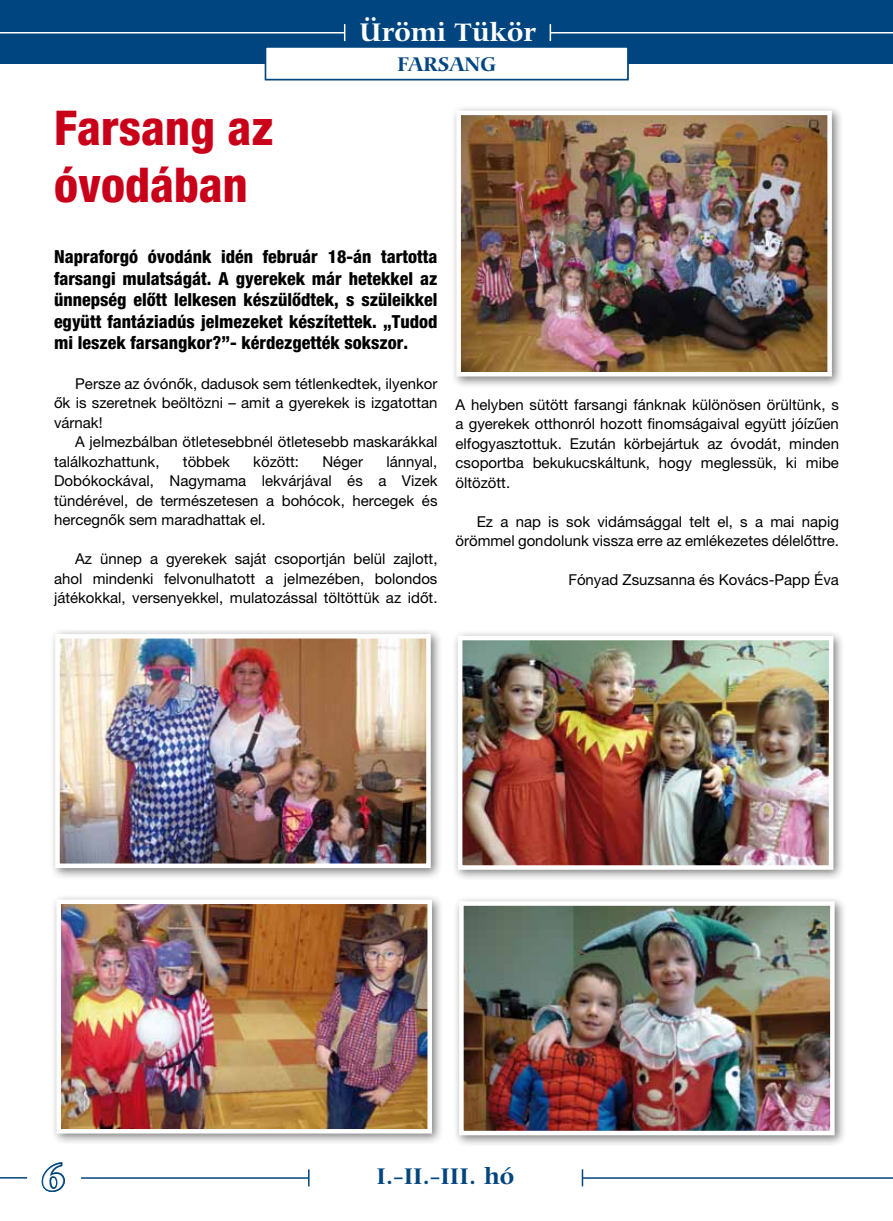
<style>
.page{position:relative;width:893px;height:1221px;background:#fff}
.page>*{position:absolute;margin:0;border:0;box-sizing:border-box;transform-origin:0 0}
.t1{font:800 condensed 48px/57.6px "Helvetica Neue";color:#c90019}
.t2{font:39px "Carmina HU Bold";color:#fff}
.t3{font:27px "Carmina HU Bold";color:#fff}
.t4{font:24px "Carmina HU Bold";color:#00457f}
.t5{font:21px "Carmina HU Bold";color:#00457f}
.t6{font:800 condensed 18px/21.6px "Helvetica Neue";color:#000;text-align:justify}
.t7{font:15px/19.5px "Helvetica Neue";color:#000;text-align:justify}
</style>
<div class="page">
<hr style="left:81px;top:1177px;width:228px;height:1px;background:#00457f">
<svg style="left:308px;top:1169px;width:2px;height:17px"></svg>
<hr style="left:583px;top:1177px;width:310px;height:1px;background:#00457f">
<svg style="left:582px;top:1169px;width:1px;height:17px"></svg>
<hr style="left:0;top:1176px;width:27px;height:2px;background:#00457f">
<div style="left:0;top:0;width:893px;height:64px;background:#00457f"></div>
<div style="left:266px;top:47px;width:362px;height:33px;background:#fff"></div>
<div style="left:265px;top:46px;width:364px;height:34px;border:2px solid #00457f"></div>
<hr style="left:551px;top:32px;width:342px;height:1px;background:#fff">
<hr style="left:0;top:32px;width:344px;height:1px;background:#fff">
<svg style="left:344px;top:24px;width:1px;height:17px"></svg>
<svg style="left:550px;top:24px;width:1px;height:17px"></svg>
<svg style="left:41px;top:1162px;width:24px;height:30px"></svg>
<div style="left:450px;top:104px;width:394px;height:284px;background:#000;opacity:.5"></div>
<img style="left:461px;top:116px;width:366px;height:255px">
<div style="left:456px;top:111px;width:376px;height:265px;border:4px solid #fff"></div>
<div style="left:451px;top:629px;width:394px;height:252px;background:#000;opacity:.5"></div>
<img style="left:463px;top:640px;width:365px;height:224px">
<div style="left:458px;top:635px;width:375px;height:234px;border:4px solid #fff"></div>
<div style="left:453px;top:894px;width:393px;height:252px;background:#000;opacity:.5"></div>
<img style="left:464px;top:906px;width:366px;height:224px">
<div style="left:459px;top:901px;width:376px;height:234px;border:4px solid #fff"></div>
<div style="left:49px;top:627px;width:393px;height:252px;background:#000;opacity:.5"></div>
<img style="left:60px;top:639px;width:366px;height:224px">
<div style="left:55px;top:634px;width:376px;height:234px;border:4px solid #fff"></div>
<div style="left:50px;top:893px;width:394px;height:252px;background:#000;opacity:.5"></div>
<img style="left:62px;top:904px;width:365px;height:224px">
<div style="left:57px;top:899px;width:375px;height:234px;border:4px solid #fff"></div>
<h3 class="t3" style="left:359px;top:16px;width:178px">ÜRÖMI TÜKÖR</h3>
<h1 class="t1" style="left:54px;top:98px;width:221px">Farsang az óvodában</h1>
<h3 class="t5" style="left:397px;top:52px;width:100px">FARSANG</h3>
<h3 class="t5" style="left:425px;top:52px;width:45px">XXX</h3>
<p class="t6" style="left:54px;top:245px;width:385px">Napraforgó óvodánk idén február 18-án tartotta farsangi mulatságát. A gyerekek már hetekkel az ünnepség elôtt lelkesen készülôdtek, s szüleikkel együtt fantáziadús jelmezeket készítettek. „Tudod mi leszek farsangkor?”- kérdezgették sokszor.</p>
<p class="t7" style="left:54px;top:373px;width:385px;text-indent:21px">Persze az óvónôk, dadusok sem tétlenkedtek, ilyenkor ôk is szeretnek beöltözni – amit a gyerekek is izgatottan várnak!</p>
<p class="t7" style="left:54px;top:431px;width:385px;text-indent:21px">A jelmezbálban ötletesebbnél ötletesebb maskarákkal találkozhattunk,</p>
<p class="t7" style="left:54px;top:451px;width:385px;text-indent:332px">lánnyal, Dobókockával, Nagymama lekvárjával és a Vizek tündérével, de természetesen a bohócok, hercegek és hercegnôk sem maradhattak el.</p>
<p class="t7" style="left:54px;top:548px;width:385px;text-indent:21px">Az ünnep a gyerekek saját csoportján belül zajlott, ahol mindenki felvonulhatott a jelmezében, bolondos játékokkal, versenyekkel, mulatozással töltöttük az idôt.</p>
<p class="t7" style="left:183px;top:451px;width:48px">többek</p>
<p class="t7" style="left:253px;top:451px;width:47px">között:</p>
<p class="t7" style="left:322px;top:451px;width:42px">Néger</p>
<p class="t7" style="left:455px;top:394px;width:385px">A helyben sütött farsangi fánknak különösen örültünk, s a gyerekek otthonról hozott finomságaival együtt jóízûen elfogyasztottuk. Ezután körbejártuk az óvodát, minden csoportba bekukucskáltunk, hogy meglessük, ki mibe öltözött.</p>
<p class="t7" style="left:455px;top:511px;width:385px;text-align:right">Ez a nap is sok vidámsággal telt el, s a mai napig örömmel gondolunk vissza erre az emlékezetes délelôttre.</p>
<p class="t7" style="left:568px;top:570px;width:272px">Fónyad Zsuzsanna és Kovács-Papp Éva</p>
<h2 class="t2" style="left:41px;top:1154px;width:26px">6</h2>
<h3 class="t4" style="left:376px;top:1161px;width:139px">I.-II.-III. HÓ</h3>
</div>
